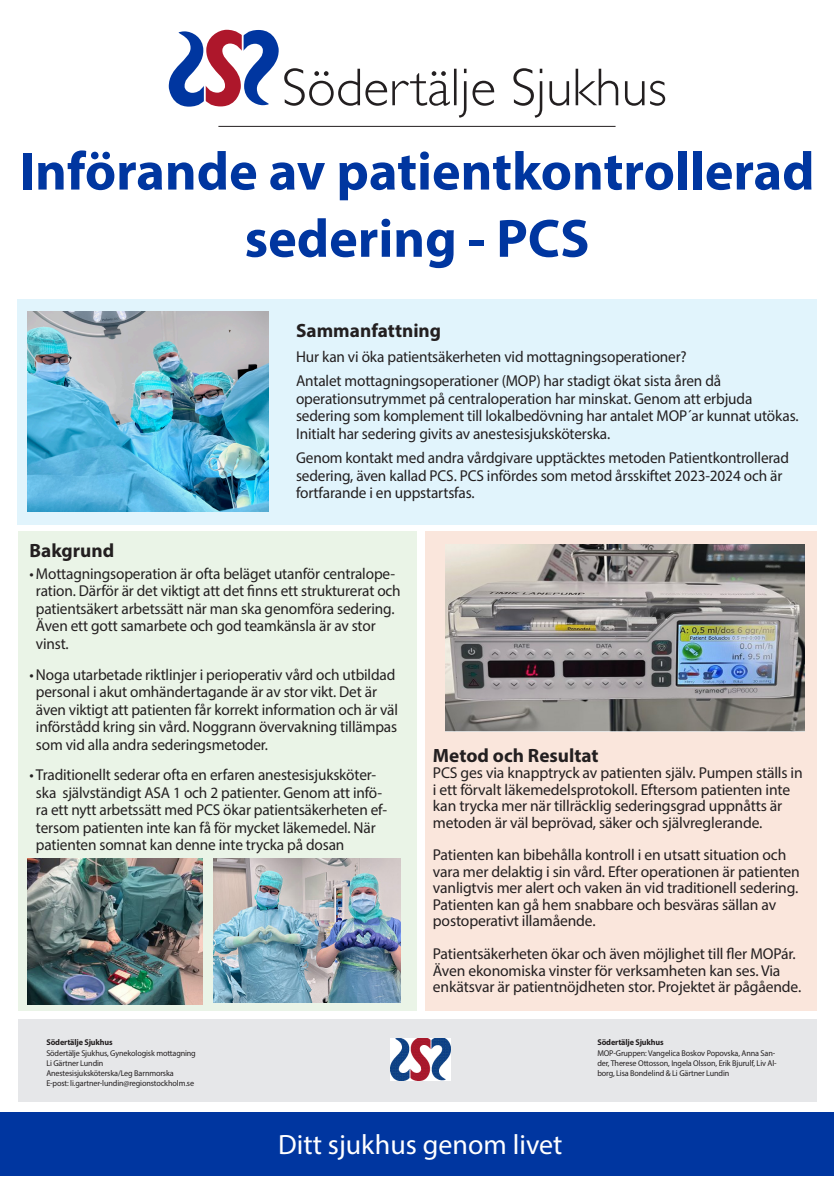
<style>
.page{position:relative;width:834px;height:1181px;background:#fff}
.page>*{position:absolute;margin:0;border:0;box-sizing:border-box;transform-origin:0 0}
.t1{font:700 54.25px/67.2px "Myriad Pro";color:#0036a0;text-align:center}
.t2{font:28px "Myriad Pro";color:#fff}
.Heading_2{font:700 19.25px "Myriad Pro";color:#231f20}
.bröd_affisch{font:700 19.25px "Myriad Pro";color:#231f20}
.bröd_affisch-2{font:15.75px/17.5px "Myriad Pro";letter-spacing:-.01em;color:#231f20}
.Heading_2-2{font:15.75px/16.4px "Myriad Pro";letter-spacing:-.01em;color:#231f20}
.bröd_affisch-3{font:8.4px/10.1px "Myriad Pro";letter-spacing:-.015em;color:#231f20}
.bröd_affisch-4{font:700 8.4px "Myriad Pro";letter-spacing:-.015em;color:#231f20}
</style>
<div class="page">
<div style="left:425px;top:531px;width:391px;height:480px;background:#fae6dc"></div>
<div style="left:17px;top:300px;width:799px;height:225px;background:#e1f4fc"></div>
<div style="left:18px;top:1019px;width:798px;height:82px;background:#e6e7e9"></div>
<div style="left:0;top:1112px;width:833px;height:64px;background:#0036a0"></div>
<div style="left:18px;top:531px;width:399px;height:480px;background:#eaf4e7"></div>
<hr style="left:218px;top:126px;width:397px;height:1px;background:#231f20">
<img style="left:390px;top:1038px;width:60px;height:42px">
<img style="left:28px;top:311px;width:240px;height:200px">
<img style="left:213px;top:858px;width:187px;height:144px">
<img style="left:28px;top:858px;width:175px;height:146px">
<img style="left:445px;top:544px;width:359px;height:187px">
<svg style="left:168px;top:30px;width:497px;height:88px"></svg>
<p class="t1" style="left:19px;top:136px;width:796px">Införande av patientkontrollerad sedering - PCS</p>
<p class="bröd_affisch" style="left:296px;top:318px;width:147px">Sammanfattning</p>
<p class="bröd_affisch-2" style="left:296px;top:347px;width:392px">Hur kan vi öka patientsäkerheten vid mottagningsoperationer?</p>
<p class="bröd_affisch-2" style="left:296px;top:372px;width:504px">Antalet mottagningsoperationer (MOP) har stadigt ökat sista åren då operationsutrymmet på centraloperation har minskat. Genom att erbjuda sedering som komplement till lokalbedövning har antalet MOP´ar kunnat utökas.<br>Initialt har sedering givits av anestesisjuksköterska.</p>
<p class="bröd_affisch-2" style="left:296px;top:449px;width:494px">Genom kontakt med andra vårdgivare upptäcktes metoden Patientkontrollerad sedering, även kallad PCS. PCS infördes som metod årsskiftet 2023-2024 och är fortfarande i en uppstartsfas.</p>
<p class="Heading_2" style="left:30px;top:538px;width:86px">Bakgrund</p>
<p class="bröd_affisch-2" style="left:36px;top:564px;width:366px;text-indent:-6px">•Mottagningsoperation är ofta beläget utanför centralope&shy;ration. Därför är det viktigt att det finns ett strukturerat och patientsäkert arbetssätt när man ska genomföra sedering.<br>Även ett gott samarbete och god teamkänsla är av stor vinst.</p>
<p class="bröd_affisch-2" style="left:36px;top:665px;width:363px;text-indent:-6px">•Noga utarbetade riktlinjer i perioperativ vård och utbildad personal i akut omhändertagande är av stor vikt. Det är även viktigt att patienten får korrekt information och är väl införstådd kring sin vård. Noggrann övervakning tillämpas som vid alla andra sederingsmetoder.</p>
<p class="bröd_affisch-2" style="left:36px;top:766px;width:353px;text-indent:-6px">• Traditionellt sederar ofta en erfaren anestesisjuksköter&shy;ska självständigt ASA 1 och 2 patienter. Genom att infö&shy;ra ett nytt arbetssätt med PCS ökar patientsäkerheten ef&shy;tersom patienten inte kan få för mycket läkemedel. När patienten somnat kan denne inte trycka på dosan</p>
<p class="bröd_affisch-4" style="left:46px;top:1037px;width:68px">Södertälje Sjukhus</p>
<p class="bröd_affisch-3" style="left:46px;top:1047px;width:151px">Södertälje Sjukhus, Gynekologisk mottagning</p>
<p class="bröd_affisch-3" style="left:46px;top:1057px;width:59px">Li Gärtner Lundin</p>
<p class="bröd_affisch-3" style="left:46px;top:1067px;width:129px">Anestesisjuksköterska/Leg Barnmorska</p>
<p class="bröd_affisch-3" style="left:46px;top:1077px;width:149px">E-post: li.gartner-lundin@regionstockholm.se</p>
<p class="Heading_2" style="left:433px;top:742px;width:167px">Metod och Resultat</p>
<p class="Heading_2-2" style="left:433px;top:764px;width:371px">PCS ges via knapptryck av patienten själv. Pumpen ställs in i ett förvalt läkemedelsprotokoll. Eftersom patienten inte kan trycka mer när tillräcklig sederingsgrad uppnåtts är metoden är väl beprövad, säker och självreglerande.</p>
<p class="Heading_2-2" style="left:433px;top:846px;width:368px">Patienten kan bibehålla kontroll i en utsatt situation och vara mer delaktig i sin vård. Efter operationen är patienten vanligtvis mer alert och vaken än vid traditionell sedering.<br>Patienten kan gå hem snabbare och besväras sällan av postoperativt illamående.</p>
<p class="Heading_2-2" style="left:433px;top:945px;width:370px">Patientsäkerheten ökar och även möjlighet till fler MOPár.<br>Även ekonomiska vinster för verksamheten kan ses. Via enkätsvar är patientnöjdheten stor. Projektet är pågående.</p>
<p class="bröd_affisch-4" style="left:597px;top:1037px;width:68px">Södertälje Sjukhus</p>
<p class="bröd_affisch-3" style="left:597px;top:1047px;width:181px">MOP-Gruppen: Vangelica Boskov Popovska, Anna San&shy;der, Therese Ottosson, Ingela Olsson, Erik Bjurulf, Liv Al&shy;borg, Lisa Bondelind &amp; Li Gärtner Lundin</p>
<p class="t2" style="left:278px;top:1127px;width:286px">Ditt sjukhus genom livet</p>
</div>
